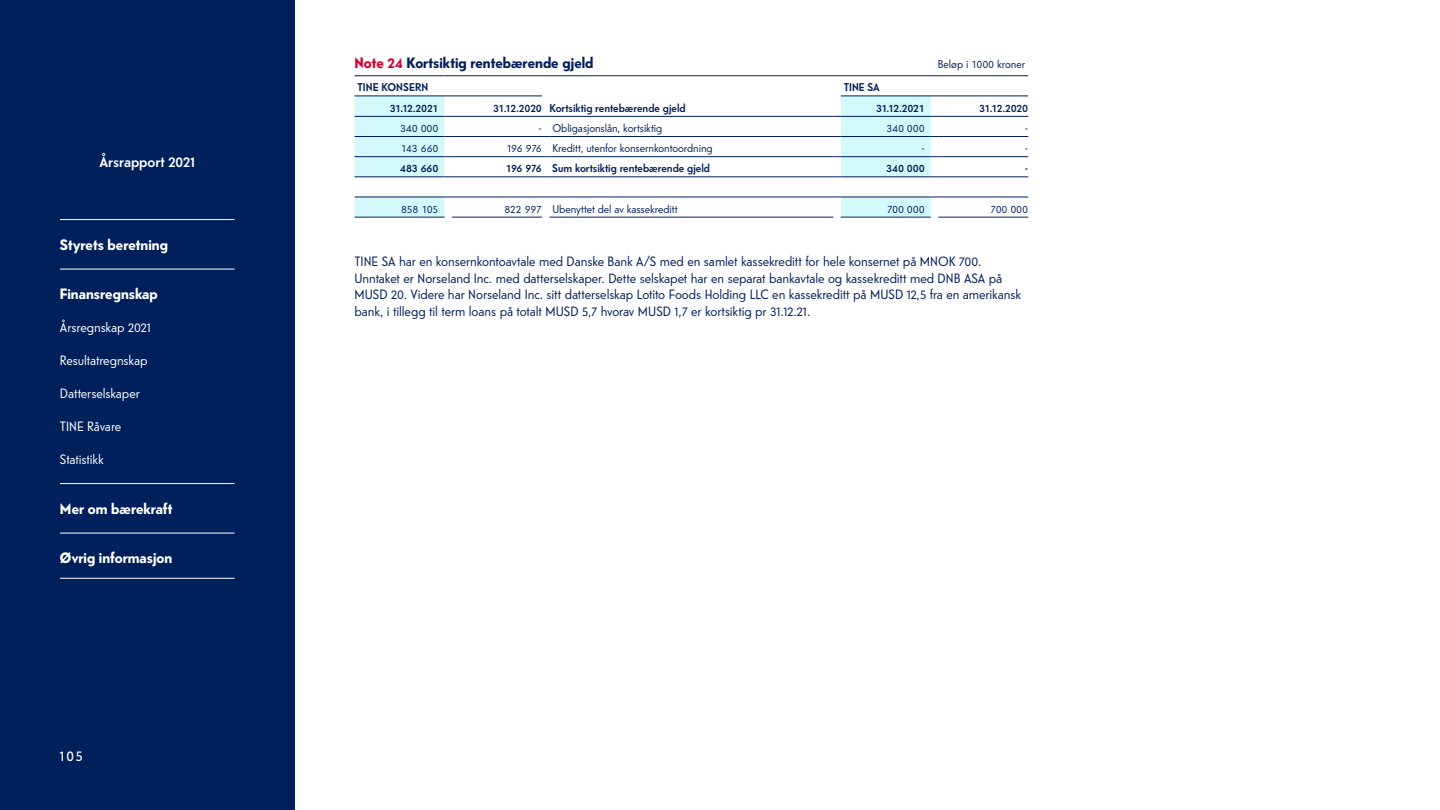
<style>
.page{position:relative;width:1440px;height:810px;background:#fff}
.page>*{position:absolute;margin:0;border:0;box-sizing:border-box;transform-origin:0 0}
.t1{font:700 15px "Telefon";color:#fff}
.t2{font:700 15px "Telefon";letter-spacing:-.005em;color:#00205b}
.t3{font:500 15px "Telefon";color:#fff}
.t4{font:13.5px/16.5px "Telefon Blond";letter-spacing:-.01em;color:#00205b}
.t5{font:13.5px "Telefon Blond";letter-spacing:-.01em;color:#fff}
.t6{font:13.5px "Telefon";color:#fff}
.t7{font:11.25px "Telefon Blond";letter-spacing:-.01em;color:#00205b}
.t8{font:500 11.25px "Telefon";letter-spacing:-.005em;color:#00205b}
.s1{color:#d50032}
</style>
<div class="page">
<div style="left:0;top:0;width:295px;height:810px;background:#00205b"></div>
<hr style="left:60px;top:219px;width:175px;height:1px;background:#fff">
<hr style="left:60px;top:269px;width:175px;height:1px;background:#fff">
<hr style="left:60px;top:483px;width:175px;height:1px;background:#fff">
<hr style="left:60px;top:533px;width:175px;height:1px;background:#fff">
<hr style="left:60px;top:578px;width:175px;height:1px;background:#fff">
<svg style="left:355px;top:96px;width:576px;height:121px"></svg>
<hr style="left:355px;top:116px;width:90px;height:1px;background:#00205b">
<hr style="left:452px;top:116px;width:90px;height:1px;background:#00205b">
<hr style="left:550px;top:116px;width:283px;height:1px;background:#00205b">
<hr style="left:841px;top:116px;width:90px;height:1px;background:#00205b">
<hr style="left:938px;top:116px;width:90px;height:1px;background:#00205b">
<hr style="left:355px;top:136px;width:90px;height:1px;background:#00205b">
<hr style="left:452px;top:136px;width:90px;height:1px;background:#00205b">
<hr style="left:550px;top:136px;width:283px;height:1px;background:#00205b">
<hr style="left:841px;top:136px;width:90px;height:1px;background:#00205b">
<hr style="left:938px;top:136px;width:90px;height:1px;background:#00205b">
<hr style="left:355px;top:156px;width:90px;height:1px;background:#00205b">
<hr style="left:452px;top:156px;width:90px;height:1px;background:#00205b">
<hr style="left:550px;top:156px;width:283px;height:1px;background:#00205b">
<hr style="left:841px;top:156px;width:90px;height:1px;background:#00205b">
<hr style="left:938px;top:156px;width:90px;height:1px;background:#00205b">
<hr style="left:355px;top:177px;width:90px;height:1px;background:#00205b">
<hr style="left:452px;top:177px;width:90px;height:1px;background:#00205b">
<hr style="left:550px;top:177px;width:283px;height:1px;background:#00205b">
<hr style="left:841px;top:177px;width:90px;height:1px;background:#00205b">
<hr style="left:938px;top:177px;width:90px;height:1px;background:#00205b">
<hr style="left:355px;top:197px;width:90px;height:1px;background:#00205b">
<hr style="left:452px;top:197px;width:90px;height:1px;background:#00205b">
<hr style="left:550px;top:197px;width:283px;height:1px;background:#00205b">
<hr style="left:841px;top:197px;width:90px;height:1px;background:#00205b">
<hr style="left:938px;top:197px;width:90px;height:1px;background:#00205b">
<hr style="left:355px;top:75px;width:90px;height:1px;background:#00205b">
<hr style="left:452px;top:75px;width:90px;height:1px;background:#00205b">
<hr style="left:550px;top:75px;width:283px;height:1px;background:#00205b">
<hr style="left:841px;top:75px;width:90px;height:1px;background:#00205b">
<hr style="left:938px;top:75px;width:90px;height:1px;background:#00205b">
<hr style="left:355px;top:96px;width:90px;height:1px;background:#00205b">
<hr style="left:452px;top:96px;width:90px;height:1px;background:#00205b">
<hr style="left:841px;top:96px;width:90px;height:1px;background:#00205b">
<hr style="left:938px;top:96px;width:90px;height:1px;background:#00205b">
<hr style="left:355px;top:217px;width:90px;height:1px;background:#00205b">
<hr style="left:452px;top:217px;width:90px;height:1px;background:#00205b">
<hr style="left:550px;top:217px;width:283px;height:1px;background:#00205b">
<hr style="left:841px;top:217px;width:90px;height:1px;background:#00205b">
<hr style="left:938px;top:217px;width:90px;height:1px;background:#00205b">
<p class="t3" style="left:100px;top:151px;width:97px">Årsrapport 2021</p>
<p class="t1" style="left:60px;top:234px;width:109px">Styrets beretning</p>
<p class="t1" style="left:60px;top:284px;width:99px">Finansregnskap</p>
<p class="t5" style="left:60px;top:319px;width:93px">Årsregnskap 2021</p>
<p class="t5" style="left:60px;top:352px;width:89px">Resultatregnskap</p>
<p class="t5" style="left:60px;top:385px;width:81px">Datterselskaper</p>
<p class="t5" style="left:60px;top:418px;width:63px">TINE Råvare</p>
<p class="t5" style="left:60px;top:451px;width:45px">Statistikk</p>
<p class="t1" style="left:60px;top:498px;width:114px">Mer om bærekraft</p>
<p class="t1" style="left:60px;top:548px;width:114px">Øvrig informasjon</p>
<p class="t6" style="left:60px;top:748px;width:24px">105</p>
<p class="t2" style="left:355px;top:53px;width:241px"><span class="s1">Note 24</span> Kortsiktig rentebærende gjeld</p>
<p class="t7" style="left:938px;top:57px;width:89px">Beløp i 1000 kroner</p>
<p class="t8" style="left:358px;top:80px;width:72px">TINE KONSERN</p>
<p class="t8" style="left:844px;top:80px;width:38px">TINE SA</p>
<p class="t8" style="left:390px;top:100px;width:50px">31.12.2021</p>
<p class="t8" style="left:493px;top:100px;width:194px">31.12.2020 Kortsiktig rentebærende gjeld</p>
<p class="t8" style="left:876px;top:100px;width:50px">31.12.2021</p>
<p class="t8" style="left:979px;top:100px;width:50px">31.12.2020</p>
<p class="t7" style="left:400px;top:121px;width:40px">340 000</p>
<p class="t7" style="left:539px;top:121px;width:125px">- Obligasjonslån, kortsiktig</p>
<p class="t7" style="left:886px;top:121px;width:40px">340 000</p>
<p class="t7" style="left:1025px;top:121px;width:5px">-</p>
<p class="t7" style="left:401px;top:141px;width:39px">143 660</p>
<p class="t7" style="left:506px;top:141px;width:208px">196 976 Kreditt, utenfor konsernkontoordning</p>
<p class="t7" style="left:921px;top:141px;width:5px">-</p>
<p class="t7" style="left:1025px;top:141px;width:5px">-</p>
<p class="t8" style="left:400px;top:161px;width:40px">483 660</p>
<p class="t8" style="left:506px;top:161px;width:206px">196 976 Sum kortsiktig rentebærende gjeld</p>
<p class="t8" style="left:886px;top:161px;width:40px">340 000</p>
<p class="t8" style="left:1025px;top:161px;width:5px">-</p>
<p class="t7" style="left:401px;top:202px;width:39px">858 105</p>
<p class="t7" style="left:504px;top:202px;width:175px">822 997 Ubenyttet del av kassekreditt</p>
<p class="t7" style="left:887px;top:202px;width:40px">700 000</p>
<p class="t7" style="left:990px;top:202px;width:40px">700 000</p>
<p class="t4" style="left:355px;top:253px;width:668px">TINE SA har en konsernkontoavtale med Danske Bank A/S med en samlet kassekreditt for hele konsernet på MNOK 700.<br>Unntaket er Norseland Inc. med datterselskaper. Dette selskapet har en separat bankavtale og kassekreditt med DNB ASA på MUSD 20. Videre har Norseland Inc. sitt datterselskap Lotito Foods Holding LLC en kassekreditt på MUSD 12,5 fra en amerikansk bank, i tillegg til term loans på totalt MUSD 5,7 hvorav MUSD 1,7 er kortsiktig pr 31.12.21.</p>
</div>
